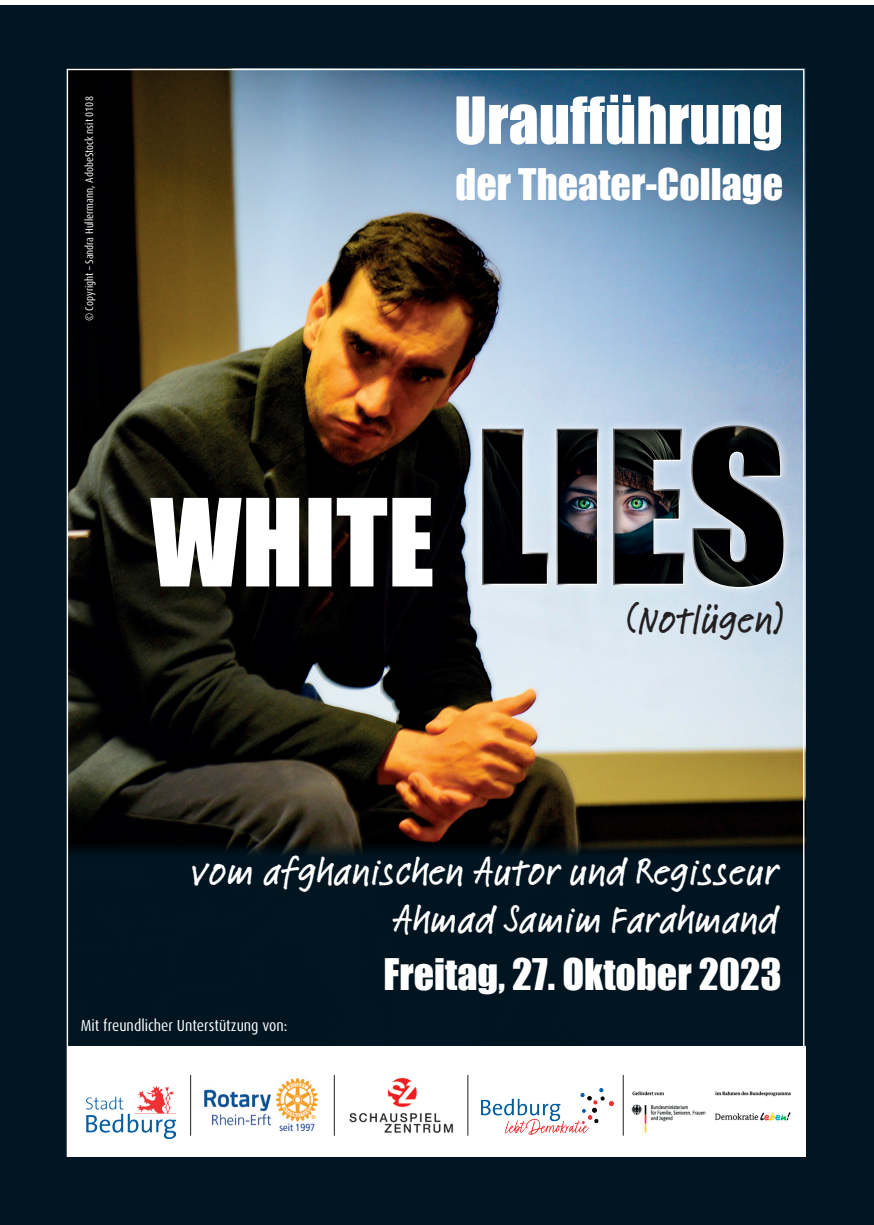
<style>
.page{position:relative;width:874px;height:1225px;background:#fff}
.page>*{position:absolute;margin:0;border:0;box-sizing:border-box;transform-origin:0 0}
.t1{font:60px "Impact";color:#fff}
.t2{font:500 40px/48px "Linotype Feltpen";color:#fff;text-align:right}
.t3{font:40px "Impact";color:#fff}
.t4{font:500 40px "Linotype Feltpen";color:#231f20}
.t5{font:condensed 16px "Dax Pro";color:#fff}
.t6{font:condensed 11px "Dax Pro";color:#fff}
.t7{font:condensed 10.2px "Frutiger LT Std";color:#214491}
</style>
<div class="page">
<div style="left:0;top:6px;width:873px;height:1219px;background:#011622"></div>
<img style="left:69px;top:71px;width:733px;height:784px">
<svg style="left:150px;top:498px;width:282px;height:88px;background:#b8b8b7"></svg>
<div style="left:473px;top:417px;width:319px;height:180px;background:#fff;opacity:.75"></div>
<div style="left:479px;top:425px;width:306px;height:164px;background:#231f20;opacity:.75"></div>
<div style="left:68px;top:1046px;width:737px;height:111px;background:#fff"></div>
<img style="left:86px;top:1086px;width:90px;height:52px">
<img style="left:204px;top:1078px;width:115px;height:48px">
<hr style="left:333px;top:1075px;width:1px;height:60px;background:#231f20">
<hr style="left:467px;top:1075px;width:1px;height:60px;background:#231f20">
<img style="left:349px;top:1077px;width:105px;height:56px">
<img style="left:622px;top:1081px;width:169px;height:55px">
<hr style="left:622px;top:1075px;width:1px;height:60px;background:#231f20">
<img style="left:481px;top:1089px;width:131px;height:45px">
<hr style="left:190px;top:1075px;width:1px;height:60px;background:#231f20">
<p class="t6" style="left:82px;top:321px;width:226px;rotate:-90deg">© Copyright – Sandra Hullermann, AdobeStock nsit 0108</p>
<h1 class="t1" style="left:454px;top:74px;width:330px">Uraufführung</h1>
<p class="t3" style="left:455px;top:153px;width:329px">der Theater-Collage</p>
<p class="t4" style="left:624px;top:591px;width:160px">(Notlügen)</p>
<p class="t2" style="left:192px;top:845px;width:588px">vom afghanischen Autor und Regisseur<br>Ahmad Samim Farahmand</p>
<p class="t3" style="left:383px;top:943px;width:399px">Freitag, 27. Oktober 2023</p>
<p class="t5" style="left:81px;top:1014px;width:208px">Mit freundlicher Unterstützung von:</p>
<p class="t7" style="left:279px;top:1121px;width:37px">seit 1997</p>
</div>
